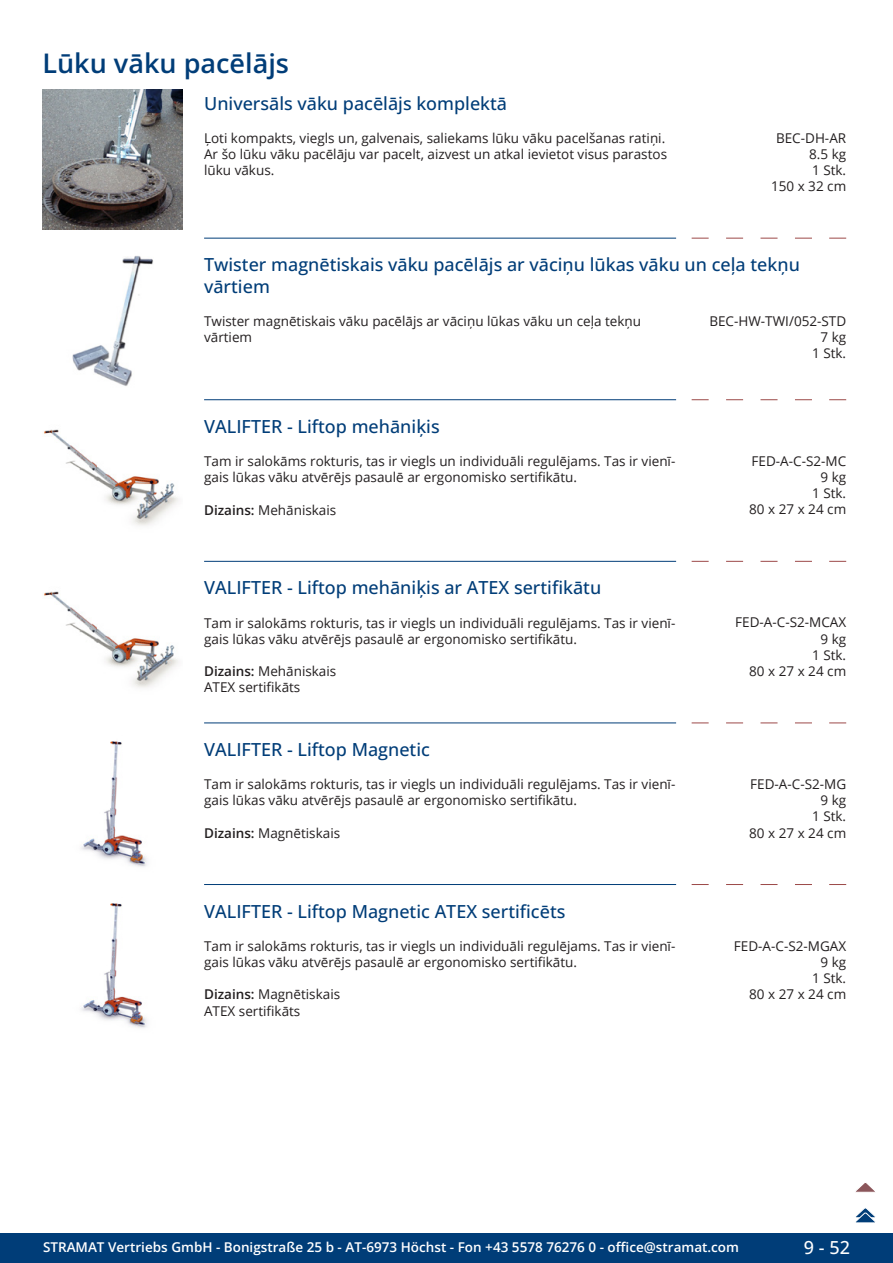
<style>
.page{position:relative;width:893px;height:1263px;background:#fff}
.page>*{position:absolute;margin:0;border:0;box-sizing:border-box;transform-origin:0 0}
.GruppeName{font:600 27px "Open Sans";color:#003d78}
.ArtikelName{font:500 18px/21.6px "Open Sans";color:#003d78}
.t1{font:500 18px "Open Sans";color:#fff}
.Beschreibung{font:13.5px/16.2px "Open Sans";color:#231f20}
.ArtikelNummer{font:13.5px "Open Sans";color:#231f20}
.t2{font:600 13.5px "Open Sans";color:#fff}
.s1{font-weight:600}
</style>
<div class="page">
<div style="left:0;top:1233px;width:893px;height:30px;background:#003d78"></div>
<img style="left:43px;top:89px;width:140px;height:141px">
<img style="left:72px;top:256px;width:81px;height:130px">
<svg style="left:692px;top:238px;width:17px;height:1px"></svg>
<svg style="left:726px;top:238px;width:17px;height:1px"></svg>
<svg style="left:760px;top:238px;width:17px;height:1px"></svg>
<svg style="left:795px;top:238px;width:17px;height:1px"></svg>
<svg style="left:829px;top:238px;width:17px;height:1px"></svg>
<hr style="left:204px;top:238px;width:472px;height:1px;background:#003d78">
<img style="left:44px;top:429px;width:134px;height:97px">
<svg style="left:692px;top:399px;width:17px;height:1px"></svg>
<svg style="left:726px;top:399px;width:17px;height:1px"></svg>
<svg style="left:760px;top:399px;width:17px;height:1px"></svg>
<svg style="left:795px;top:399px;width:17px;height:1px"></svg>
<svg style="left:829px;top:399px;width:17px;height:1px"></svg>
<hr style="left:204px;top:399px;width:472px;height:1px;background:#003d78">
<img style="left:44px;top:591px;width:134px;height:97px">
<svg style="left:692px;top:561px;width:17px;height:1px"></svg>
<svg style="left:726px;top:561px;width:17px;height:1px"></svg>
<svg style="left:760px;top:561px;width:17px;height:1px"></svg>
<svg style="left:795px;top:561px;width:17px;height:1px"></svg>
<svg style="left:829px;top:561px;width:17px;height:1px"></svg>
<hr style="left:204px;top:561px;width:472px;height:1px;background:#003d78">
<img style="left:81px;top:741px;width:66px;height:126px">
<svg style="left:692px;top:723px;width:17px;height:1px"></svg>
<svg style="left:726px;top:723px;width:17px;height:1px"></svg>
<svg style="left:760px;top:723px;width:17px;height:1px"></svg>
<svg style="left:795px;top:723px;width:17px;height:1px"></svg>
<svg style="left:829px;top:723px;width:17px;height:1px"></svg>
<hr style="left:204px;top:723px;width:472px;height:1px;background:#003d78">
<img style="left:81px;top:903px;width:66px;height:125px">
<svg style="left:692px;top:884px;width:17px;height:1px"></svg>
<svg style="left:726px;top:884px;width:17px;height:1px"></svg>
<svg style="left:760px;top:884px;width:17px;height:1px"></svg>
<svg style="left:795px;top:884px;width:17px;height:1px"></svg>
<svg style="left:829px;top:884px;width:17px;height:1px"></svg>
<hr style="left:204px;top:884px;width:472px;height:1px;background:#003d78">
<svg style="left:856px;top:1183px;width:19px;height:9px"></svg>
<svg style="left:855px;top:1208px;width:21px;height:15px"></svg>
<p class="GruppeName" style="left:43px;top:44px;width:248px">Lūku vāku pacēlājs</p>
<p class="ArtikelName" style="left:204px;top:92px;width:305px">Universāls vāku pacēlājs komplektā</p>
<p class="Beschreibung" style="left:204px;top:129px;width:464px">Ļoti kompakts, viegls un, galvenais, saliekams lūku vāku pacelšanas ratiņi.<br>Ar šo lūku vāku pacēlāju var pacelt, aizvest un atkal ievietot visus parastos lūku vākus.</p>
<p class="ArtikelNummer" style="left:776px;top:128px;width:72px">BEC-DH-AR</p>
<p class="ArtikelNummer" style="left:809px;top:145px;width:39px">8.5 kg</p>
<p class="ArtikelNummer" style="left:812px;top:161px;width:36px">1 Stk.</p>
<p class="ArtikelNummer" style="left:771px;top:177px;width:77px">150 x 32 cm</p>
<p class="ArtikelName" style="left:204px;top:253px;width:597px">Twister magnētiskais vāku pacēlājs ar vāciņu lūkas vāku un ceļa tekņu vārtiem</p>
<p class="Beschreibung" style="left:204px;top:313px;width:438px">Twister magnētiskais vāku pacēlājs ar vāciņu lūkas vāku un ceļa tekņu vārtiem</p>
<p class="ArtikelNummer" style="left:709px;top:312px;width:138px">BEC-HW-TWI/052-STD</p>
<p class="ArtikelNummer" style="left:820px;top:328px;width:27px">7 kg</p>
<p class="ArtikelNummer" style="left:812px;top:344px;width:36px">1 Stk.</p>
<p class="ArtikelName" style="left:204px;top:415px;width:237px">VALIFTER - Liftop mehāniķis</p>
<p class="Beschreibung" style="left:204px;top:453px;width:472px">Tam ir salokāms rokturis, tas ir viegls un individuāli regulējams. Tas ir vienī&shy;gais lūkas vāku atvērējs pasaulē ar ergonomisko sertifikātu.</p>
<p class="Beschreibung" style="left:204px;top:501px;width:134px"><span class="s1">Dizains:</span> Mehāniskais</p>
<p class="ArtikelName" style="left:204px;top:576px;width:399px">VALIFTER - Liftop mehāniķis ar ATEX sertifikātu</p>
<p class="Beschreibung" style="left:204px;top:614px;width:472px">Tam ir salokāms rokturis, tas ir viegls un individuāli regulējams. Tas ir vienī&shy;gais lūkas vāku atvērējs pasaulē ar ergonomisko sertifikātu.</p>
<p class="Beschreibung" style="left:204px;top:663px;width:134px"><span class="s1">Dizains:</span> Mehāniskais<br>ATEX sertifikāts</p>
<p class="ArtikelName" style="left:204px;top:738px;width:227px">VALIFTER - Liftop Magnetic</p>
<p class="Beschreibung" style="left:204px;top:776px;width:472px">Tam ir salokāms rokturis, tas ir viegls un individuāli regulējams. Tas ir vienī&shy;gais lūkas vāku atvērējs pasaulē ar ergonomisko sertifikātu.</p>
<p class="Beschreibung" style="left:204px;top:824px;width:138px"><span class="s1">Dizains:</span> Magnētiskais</p>
<p class="ArtikelName" style="left:204px;top:900px;width:363px">VALIFTER - Liftop Magnetic ATEX sertificēts</p>
<p class="Beschreibung" style="left:204px;top:937px;width:472px">Tam ir salokāms rokturis, tas ir viegls un individuāli regulējams. Tas ir vienī&shy;gais lūkas vāku atvērējs pasaulē ar ergonomisko sertifikātu.</p>
<p class="Beschreibung" style="left:204px;top:986px;width:138px"><span class="s1">Dizains:</span> Magnētiskais<br>ATEX sertifikāts</p>
<p class="ArtikelNummer" style="left:752px;top:452px;width:96px">FED-A-C-S2-MC</p>
<p class="ArtikelNummer" style="left:820px;top:468px;width:27px">9 kg</p>
<p class="ArtikelNummer" style="left:812px;top:484px;width:36px">1 Stk.</p>
<p class="ArtikelNummer" style="left:749px;top:500px;width:99px">80 x 27 x 24 cm</p>
<p class="ArtikelNummer" style="left:735px;top:613px;width:112px">FED-A-C-S2-MCAX</p>
<p class="ArtikelNummer" style="left:820px;top:629px;width:27px">9 kg</p>
<p class="ArtikelNummer" style="left:812px;top:646px;width:36px">1 Stk.</p>
<p class="ArtikelNummer" style="left:749px;top:662px;width:99px">80 x 27 x 24 cm</p>
<p class="ArtikelNummer" style="left:750px;top:775px;width:97px">FED-A-C-S2-MG</p>
<p class="ArtikelNummer" style="left:820px;top:791px;width:27px">9 kg</p>
<p class="ArtikelNummer" style="left:812px;top:807px;width:36px">1 Stk.</p>
<p class="ArtikelNummer" style="left:749px;top:823px;width:99px">80 x 27 x 24 cm</p>
<p class="ArtikelNummer" style="left:734px;top:936px;width:114px">FED-A-C-S2-MGAX</p>
<p class="ArtikelNummer" style="left:820px;top:953px;width:27px">9 kg</p>
<p class="ArtikelNummer" style="left:812px;top:969px;width:36px">1 Stk.</p>
<p class="ArtikelNummer" style="left:749px;top:985px;width:99px">80 x 27 x 24 cm</p>
<p class="t2" style="left:43px;top:1238px;width:698px">STRAMAT Vertriebs GmbH - Bonigstraße 25 b - AT-6973 Höchst - Fon +43 5578 76276 0 - office@stramat.com</p>
<h2 class="t1" style="left:804px;top:1234px;width:48px">9 - 52</h2>
</div>
